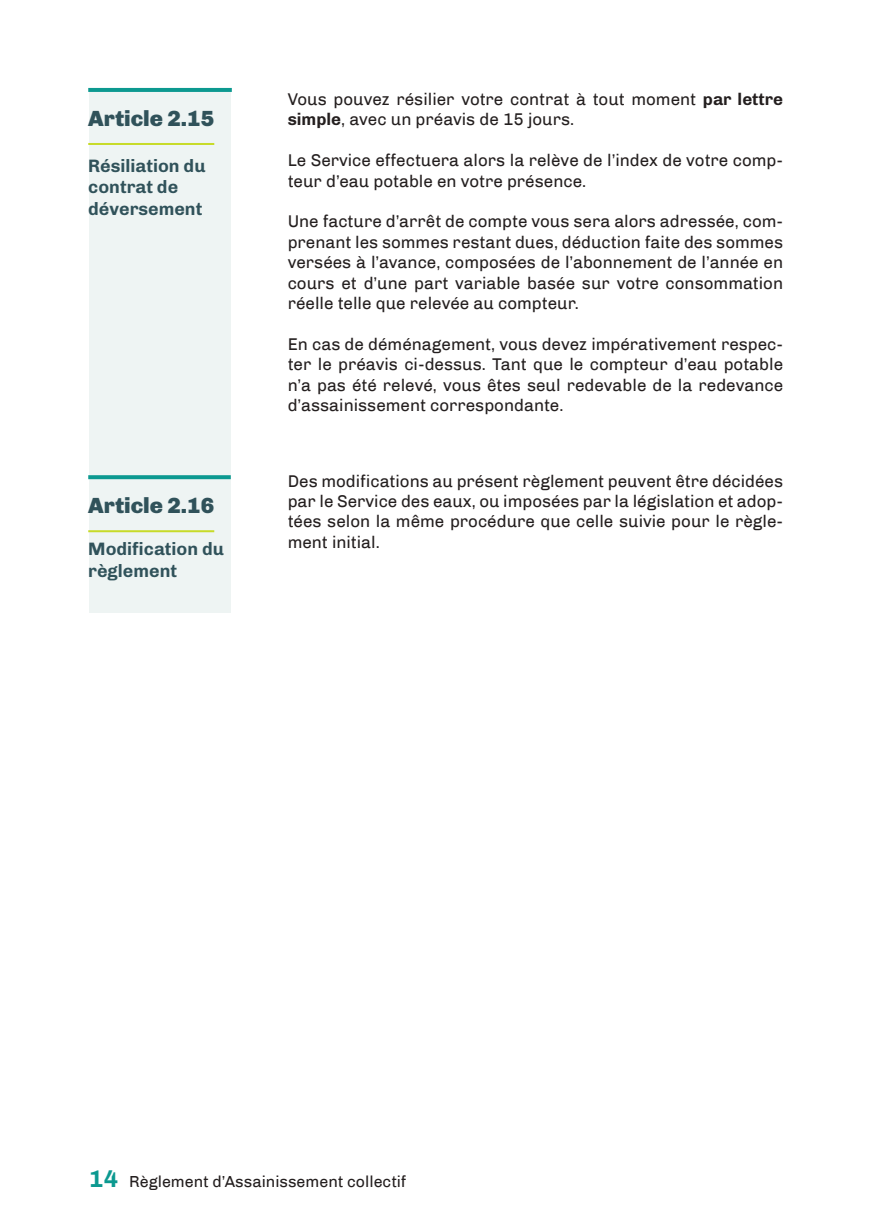
<style>
.page{position:relative;width:874px;height:1225px;background:#fff}
.page>*{position:absolute;margin:0;border:0;box-sizing:border-box;transform-origin:0 0}
.t1{font:900 22px "Chivo";color:#30525a}
.t2{font:700 18px/21.6px "Chivo";color:#30525a}
.t3{font:17px/20.4px "Chivo";color:#241f1f;text-align:justify}
.t4{font:16px "Chivo";color:#241f1f}
.s1{font-weight:700}
.s2{font-weight:700;font-size:24px;color:#0c9990}
</style>
<div class="page">
<div style="left:89px;top:89px;width:142px;height:523px;background:#eef4f3"></div>
<hr style="left:88px;top:88px;width:144px;height:4px;background:#0c9990">
<hr style="left:88px;top:143px;width:126px;height:2px;background:#c7db28">
<svg style="left:88px;top:475px;width:143px;height:4px"></svg>
<hr style="left:88px;top:530px;width:126px;height:2px;background:#c7db28">
<p class="t1" style="left:88px;top:105px;width:127px">Article 2.15</p>
<p class="t2" style="left:88px;top:155px;width:119px">Résiliation du contrat de déversement</p>
<p class="t1" style="left:88px;top:492px;width:127px">Article 2.16</p>
<p class="t2" style="left:88px;top:538px;width:137px">Modification du règlement</p>
<p class="t3" style="left:287px;top:89px;width:496px">Vous pouvez résilier votre contrat à tout moment <span class="s1">par lettre simple</span>, avec un préavis de 15 jours.</p>
<p class="t3" style="left:287px;top:150px;width:496px">Le Service effectuera alors la relève de l’index de votre comp&shy;teur d’eau potable en votre présence.</p>
<p class="t3" style="left:287px;top:211px;width:496px">Une facture d’arrêt de compte vous sera alors adressée, com&shy;prenant les sommes restant dues, déduction faite des sommes versées à l’avance, composées de l’abonnement de l’année en cours et d’une part variable basée sur votre consommation réelle telle que relevée au compteur.</p>
<p class="t3" style="left:287px;top:334px;width:496px">En cas de déménagement, vous devez impérativement respec&shy;ter le préavis ci-dessus. Tant que le compteur d’eau potable n’a pas été relevé, vous êtes seul redevable de la redevance d’assainissement correspondante.</p>
<p class="t3" style="left:287px;top:471px;width:496px">Des modifications au présent règlement peuvent être décidées par le Service des eaux, ou imposées par la législation et adop&shy;tées selon la même procédure que celle suivie pour le règle&shy;ment initial.</p>
<p class="t4" style="left:89px;top:1172px;width:318px"><span class="s2">14</span> Règlement d’Assainissement collectif</p>
</div>
